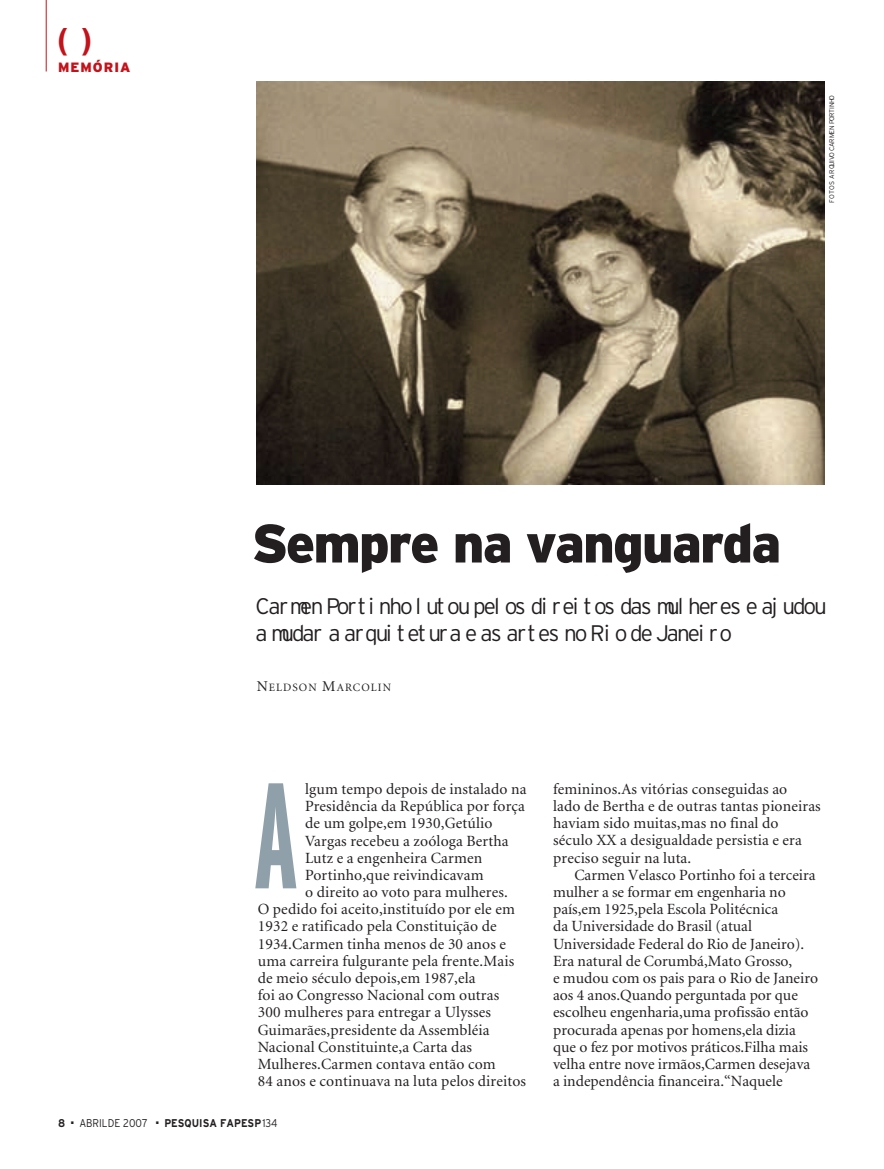
<style>
.page{position:relative;width:884px;height:1169px;background:#fff}
.page>*{position:absolute;margin:0;border:0;box-sizing:border-box;transform-origin:0 0}
.t1{font:700 extra-condensed 150px "Interstate";color:#90a0aa;scale:.8 1}
.t2{font:900 54px "Interstate";letter-spacing:-.035em;color:#231f20}
.t3{font:600 31.95px "Franklin Gothic";color:#c4121a}
.t4{font:300 22.5px/27px "Interstate";letter-spacing:-.03em;color:#231f20}
.t5{font:15.6px/17.2px "Minion";letter-spacing:.01em;color:#231f20}
.t6{font:900 13.5px "Interstate";letter-spacing:.07em;color:#c4121a}
.t7{font:700 11.25px "Interstate";color:#231f20;scale:.9 1}
.t8{font:11.25px "Minion";letter-spacing:.095em;color:#231f20}
.t9{font:300 11.25px "Interstate";color:#231f20;scale:.9 1}
.t10{font:300 6.75px "Interstate";letter-spacing:.03em;color:#231f20}
.s1{font-size:15px}
.s2{font-weight:300}
</style>
<div class="page">
<svg style="left:45px;top:0;width:780px;height:485px"></svg>
<h3 class="t3" style="left:58px;top:21px;width:36px">( )</h3>
<p class="t6" style="left:58px;top:62px;width:74px">MEMÓRIA</p>
<p class="t10" style="left:829px;top:203px;width:109px;rotate:-90deg">FOTOS ARQUIVO CARMEN PORTINHO</p>
<h2 class="t2" style="left:252px;top:523px;width:531px">Sempre na vanguarda</h2>
<h3 class="t4" style="left:255px;top:594px;width:571px">Carmen Portinho lutou pelos direitos das mulheres e ajudou a mudar a arquitetura e as artes no Rio de Janeiro</h3>
<p class="t8" style="left:257px;top:683px;width:136px"><span class="s1">N</span>ELDSON <span class="s1">M</span>ARCOLIN</p>
<p class="t5" style="left:305px;top:781px;width:223px">lgum tempo depois de instalado na</p>
<p class="t5" style="left:305px;top:799px;width:221px">Presidência da República por força</p>
<p class="t5" style="left:305px;top:816px;width:189px">de um golpe,em 1930,Getúlio</p>
<p class="t5" style="left:305px;top:833px;width:205px">Vargas recebeu a zoóloga Bertha</p>
<p class="t5" style="left:305px;top:850px;width:178px">Lutz e a engenheira Carmen</p>
<p class="t5" style="left:305px;top:867px;width:180px">Portinho,que reivindicavam</p>
<p class="t5" style="left:305px;top:885px;width:204px">o direito ao voto para mulheres.</p>
<p class="t5" style="left:258px;top:902px;width:259px">O pedido foi aceito,instituído por ele em</p>
<p class="t5" style="left:258px;top:919px;width:240px">1932 e ratificado pela Constituição de</p>
<p class="t5" style="left:258px;top:936px;width:250px">1934.Carmen tinha menos de 30 anos e</p>
<p class="t5" style="left:258px;top:953px;width:258px">uma carreira fulgurante pela frente.Mais</p>
<p class="t5" style="left:258px;top:971px;width:219px">de meio século depois,em 1987,ela</p>
<p class="t5" style="left:258px;top:988px;width:243px">foi ao Congresso Nacional com outras</p>
<p class="t5" style="left:258px;top:1005px;width:235px">300 mulheres para entregar a Ulysses</p>
<p class="t5" style="left:258px;top:1022px;width:233px">Guimarães,presidente da Assembléia</p>
<p class="t5" style="left:258px;top:1039px;width:216px">Nacional Constituinte,a Carta das</p>
<p class="t5" style="left:258px;top:1056px;width:239px">Mulheres.Carmen contava então com</p>
<p class="t5" style="left:258px;top:1074px;width:270px">84 anos e continuava na luta pelos direitos</p>
<h1 class="t1" style="left:254px;top:781px;width:57px">A</h1>
<p class="t5" style="left:553px;top:781px;width:269px">femininos.As vitórias conseguidas ao<br>lado de Bertha e de outras tantas pioneiras haviam sido muitas,mas no final do século XX a desigualdade persistia e era preciso seguir na luta.</p>
<p class="t5" style="left:553px;top:867px;width:266px;text-indent:21px">Carmen Velasco Portinho foi a terceira mulher a se formar em engenharia no país,em 1925,pela Escola Politécnica<br>da Universidade do Brasil (atual Universidade Federal do Rio de Janeiro).<br>Era natural de Corumbá,Mato Grosso,<br>e mudou com os pais para o Rio de Janeiro aos 4 anos.Quando perguntada por que escolheu engenharia,uma profissão então procurada apenas por homens,ela dizia que o fez por motivos práticos.Filha mais velha entre nove irmãos,Carmen desejava a independência financeira.“Naquele</p>
<p class="t7" style="left:58px;top:1118px;width:7px">8</p>
<p class="t9" style="left:71px;top:1118px;width:87px">■ ABRILDE 2007</p>
<p class="t7" style="left:156px;top:1118px;width:137px">■ PESQUISA FAPESP<span class="s2">134</span></p>
</div>
